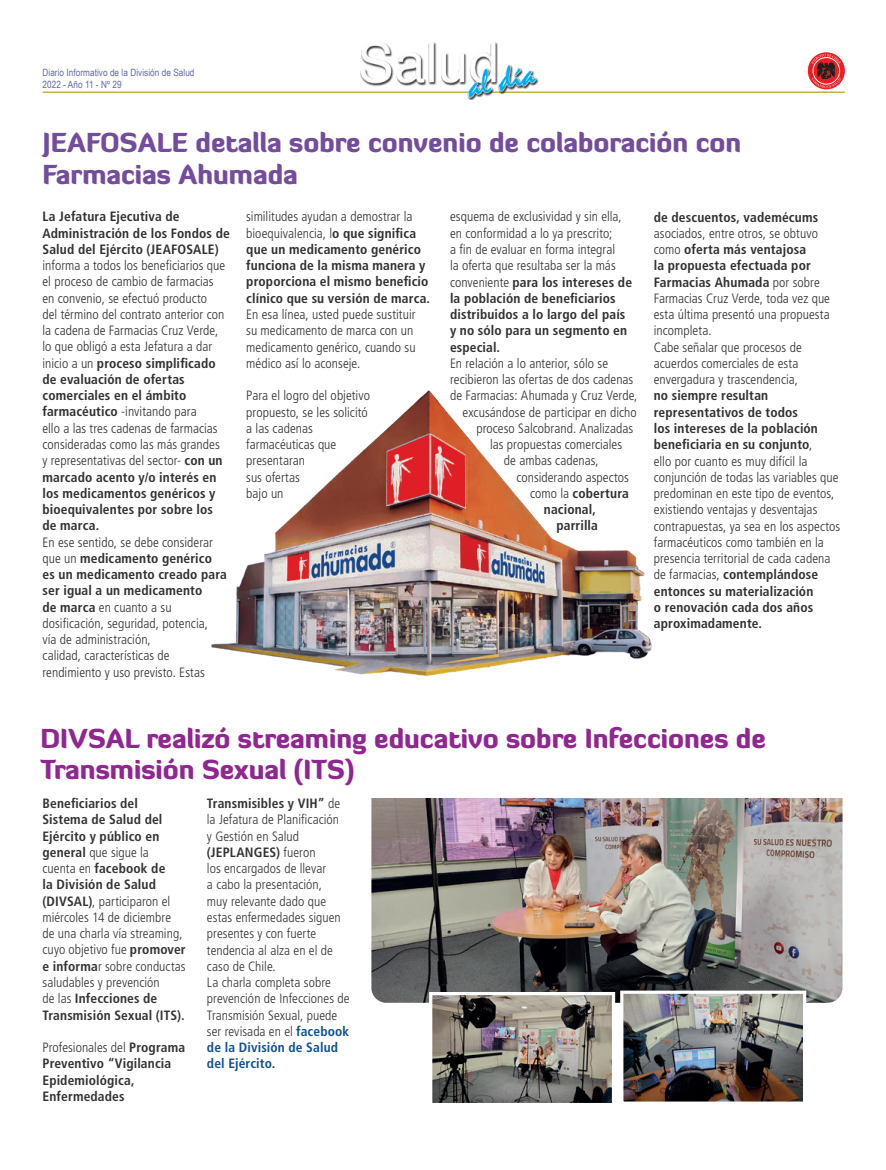
<style>
.page{position:relative;width:886px;height:1170px;background:#fff}
.page>*{position:absolute;margin:0;border:0;box-sizing:border-box;transform-origin:0 0}
.t1{font:900 26.25px/31.5px "Diavlo";color:#90268f}
.t2{font:900 26.25px/31.5px "Diavlo";color:#744c9c}
.t3{font:300 condensed 13.5px/16.2px "Frutiger LT Std";letter-spacing:.005em;color:#312f30}
.t4{font:700 condensed 13.5px/16.2px "Frutiger LT Std";letter-spacing:.01em;color:#333233}
.t5{font:300 condensed 13.5px/16.2px "Frutiger LT Std";letter-spacing:.005em;color:#333233}
.t6{font:700 condensed 13.5px/16.2px "Frutiger LT Std";letter-spacing:.01em;color:#312f30}
.t7{font:10px/12px "Arial Narrow";letter-spacing:.005em;color:#6168a7}
.s1{font-weight:700}
.s2{font-weight:300}
.s3{font-weight:700;color:#0f5094}
</style>
<div class="page">
<hr style="left:43px;top:92px;width:802px;height:1px;background:#bea21b">
<img style="left:348px;top:41px;width:195px;height:59px">
<div style="left:808px;top:52px;width:37px;height:37px;background:#ee1d23;border-radius:50%"></div>
<svg style="left:811px;top:54px;width:30px;height:34px"></svg>
<img style="left:371px;top:798px;width:471px;height:204px">
<img style="left:624px;top:994px;width:178px;height:106px">
<div style="left:620px;top:990px;width:186px;height:114px;border:3px solid #fff"></div>
<img style="left:433px;top:995px;width:178px;height:107px">
<div style="left:429px;top:991px;width:186px;height:115px;border:3px solid #fff"></div>
<img style="left:211px;top:390px;width:441px;height:287px">
<p class="t7" style="left:43px;top:66px;width:153px">Diario Informativo de la División de Salud<br>2022 - Año 11 - Nº 29</p>
<h1 class="t2" style="left:43px;top:126px;width:700px">JEAFOSALE detalla sobre convenio de colaboración con<br>Farmacias Ahumada</h1>
<p class="t6" style="left:43px;top:208px;width:189px">La Jefatura Ejecutiva de<br>Administración de los Fondos de<br>Salud del Ejército (JEAFOSALE)</p>
<p class="t3" style="left:43px;top:257px;width:184px">informa a todos los beneficiarios que el proceso de cambio de farmacias en convenio, se efectuó producto del término del contrato anterior con la cadena de Farmacias Cruz Verde, lo que obligó a esta Jefatura a dar inicio a un <span class="s1">proceso simplificado de evaluación de ofertas comerciales en el ámbito farmacéutico</span> -invitando para<br>ello a las tres cadenas de farmacias consideradas como las más grandes y representativas del sector- <span class="s1">con un marcado acento y/o interés en los medicamentos genéricos y bioequivalentes por sobre los de marca.</span></p>
<p class="t3" style="left:43px;top:534px;width:186px">En ese sentido, se debe considerar que un <span class="s1">medicamento genérico es un medicamento creado para ser igual a un medicamento<br>de marca</span> en cuanto a su dosificación, seguridad, potencia,<br>vía de administración,<br>calidad, características de rendimiento y uso previsto. Estas</p>
<p class="t6" style="left:246px;top:209px;width:185px"><span class="s2">similitudes ayudan a demostrar la bioequivalencia, l</span>o que significa que un medicamento genérico funciona de la misma manera y proporciona el mismo beneficio clínico que su versión de marca.</p>
<p class="t3" style="left:246px;top:306px;width:171px">En esa línea, usted puede sustituir su medicamento de marca con un medicamento genérico, cuando su médico así lo aconseje.</p>
<p class="t3" style="left:246px;top:387px;width:125px">Para el logro del objetivo propuesto, se les solicitó a las cadenas farmacéuticas que presentaran<br>sus ofertas<br>bajo un</p>
<p class="t3" style="left:450px;top:209px;width:184px">esquema de exclusividad y sin ella, en conformidad a lo ya prescrito;<br>a fin de evaluar en forma integral<br>la oferta que resultaba ser la más conveniente <span class="s1">para los intereses de la población de beneficiarios distribuidos a lo largo del país y no sólo para un segmento en especial.</span></p>
<p class="t3" style="left:450px;top:355px;width:160px">En relación a lo anterior, sólo se</p>
<p class="t3" style="left:450px;top:371px;width:185px">recibieron las ofertas de dos cadenas</p>
<p class="t3" style="left:450px;top:388px;width:189px">de Farmacias: Ahumada y Cruz Verde,</p>
<p class="t3" style="left:463px;top:404px;width:176px">excusándose de participar en dicho</p>
<p class="t3" style="left:476px;top:420px;width:158px">proceso Salcobrand. Analizadas</p>
<p class="t3" style="left:490px;top:436px;width:133px">las propuestas comerciales</p>
<p class="t3" style="left:504px;top:453px;width:96px">de ambas cadenas,</p>
<p class="t3" style="left:516px;top:469px;width:114px">considerando aspectos</p>
<p class="t6" style="left:530px;top:485px;width:100px"><span class="s2">como la</span> cobertura</p>
<p class="t6" style="left:544px;top:501px;width:53px">nacional,</p>
<p class="t6" style="left:556px;top:517px;width:43px">parrilla</p>
<p class="t6" style="left:654px;top:209px;width:166px">de descuentos, vademécums</p>
<p class="t3" style="left:654px;top:225px;width:178px">asociados, entre otros, se obtuvo como <span class="s1">oferta más ventajosa<br>la propuesta efectuada por<br>Farmacias Ahumada</span> por sobre<br>Farmacias Cruz Verde, toda vez que esta última presentó una propuesta incompleta.<br>Cabe señalar que procesos de acuerdos comerciales de esta envergadura y trascendencia,</p>
<p class="t3" style="left:654px;top:388px;width:188px"><span class="s1">no siempre resultan representativos de todos<br>los intereses de la población beneficiaria en su conjunto</span>,<br>ello por cuanto es muy difícil la conjunción de todas las variables que predominan en este tipo de eventos, existiendo ventajas y desventajas contrapuestas, ya sea en los aspectos farmacéuticos como también en la presencia territorial de cada cadena de farmacias, <span class="s1">contemplándose entonces su materialización<br>o renovación cada dos años aproximadamente.</span></p>
<h1 class="t1" style="left:40px;top:721px;width:727px">DIVSAL realizó streaming educativo sobre Infecciones de<br>Transmisión Sexual (ITS)</h1>
<p class="t4" style="left:43px;top:795px;width:145px">Beneficiarios del<br>Sistema de Salud del<br>Ejército y público en general <span class="s2">que sigue la<br>cuenta en</span> facebook de<br>la División de Salud (DIVSAL)<span class="s2">, participaron el miércoles 14 de diciembre de una charla vía streaming, cuyo objetivo fue</span> promover e informa<span class="s2">r sobre conductas saludables y prevención<br>de las</span> Infecciones de<br>Transmisión Sexual (ITS).</p>
<p class="t4" style="left:43px;top:1039px;width:144px"><span class="s2">Profesionales del</span> Programa<br>Preventivo “Vigilancia<br>Epidemiológica,<br>Enfermedades</p>
<p class="t5" style="left:207px;top:795px;width:144px"><span class="s1">Transmisibles y VIH”</span> de la Jefatura de Planificación<br>y Gestión en Salud <span class="s1">(JEPLANGES)</span> fueron<br>los encargados de llevar<br>a cabo la presentación,<br>muy relevante dado que estas enfermedades siguen presentes y con fuerte tendencia al alza en el de caso de Chile.<br>La charla completa sobre prevención de Infecciones de<br>Transmisión Sexual, puede ser revisada en el <span class="s3">facebook de la División de Salud del Ejército</span><span class="s1">.</span></p>
</div>
